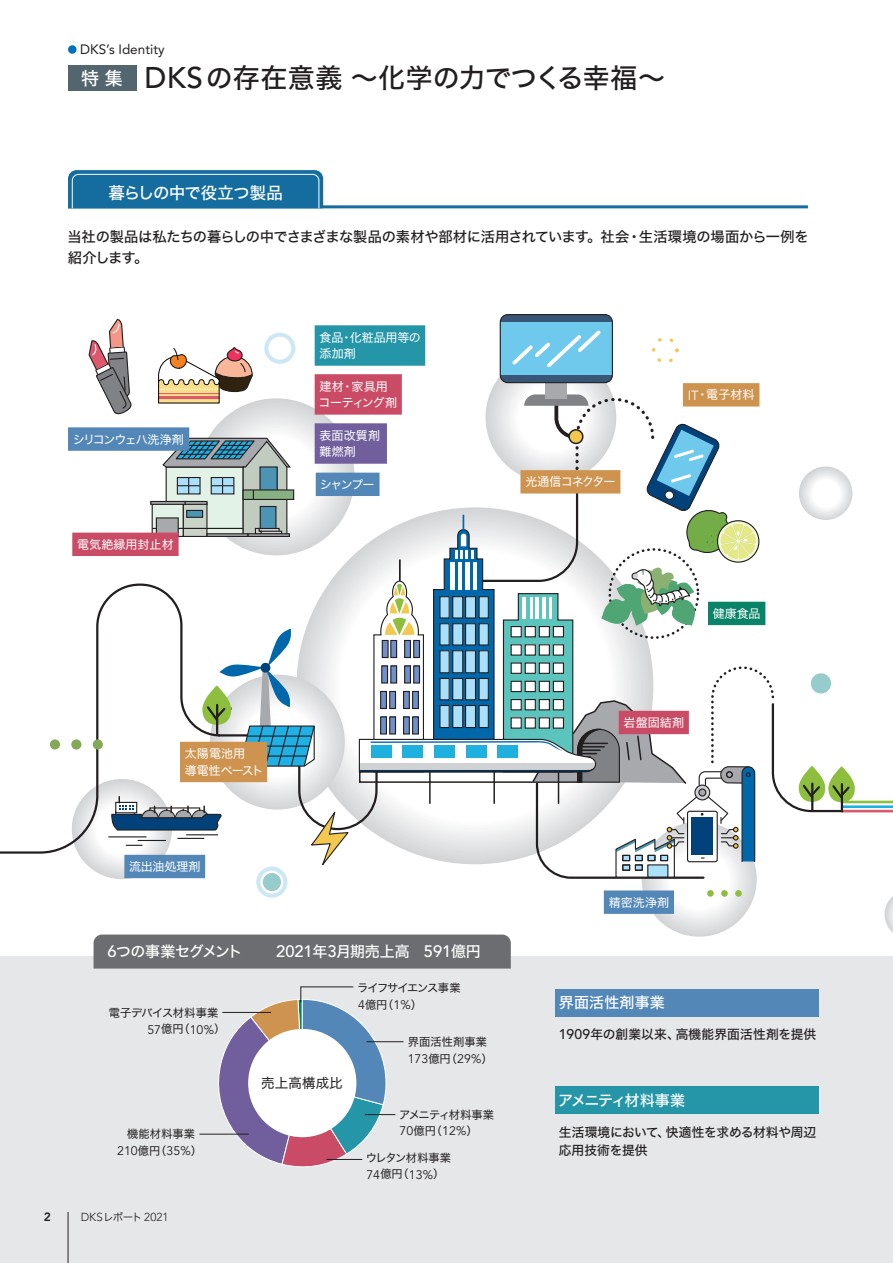
<style>
.page{position:relative;width:893px;height:1263px;background:#fff}
.page>*{position:absolute;margin:0;border:0;box-sizing:border-box;transform-origin:0 0}
.t1{font:27px "Hira Kaku Std N W5";letter-spacing:-.005em;color:#231f20}
.t2{font:16.5px "Hira Kaku Std N W5";letter-spacing:-.035em;color:#fff}
.t3{font:15px "Hira Kaku Std N W5";letter-spacing:-.015em;color:#fff}
.t4{font:15px "Hira Kaku Std N W5";letter-spacing:-.06em;color:#fff}
.t5{font:15px "Hira Kaku Std N W5";letter-spacing:-.095em;color:#fff}
.t6{font:15px "Hira Kaku Std N W5";letter-spacing:.01em;color:#fff}
.t7{font:14.25px/21px "Hira Kaku Std N W5";letter-spacing:-.02em;color:#231f20}
.t8{font:13.5px "Avenir";color:#231f20}
.t9{font:13.5px "Hira Kaku Std N W4";letter-spacing:.01em;color:#231f20}
.t10{font:12.75px/18px "Hira Kaku Std N W5";letter-spacing:-.02em;color:#231f20}
.t11{font:12.75px "Hira Kaku Std N W5";color:#231f20}
.t12{font:12.3px "Avenir";letter-spacing:.005em;color:#231f20}
.t13{font:12px/16.5px "Hira Kaku Std N W4";color:#fff}
.t14{font:12px/16.5px "Hira Kaku Std N W4";letter-spacing:-.03em;color:#fff}
.t15{font:12px "Hira Kaku Std N W4";letter-spacing:-.1em;color:#fff}
.t16{font:12px "Hira Kaku Std N W4";letter-spacing:-.085em;color:#fff}
.t17{font:800 12px "Avenir";color:#231f20}
.t18{font:300 11.55px "Avenir";letter-spacing:.01em;color:#231f20}
.t19{font:11.25px/16.5px "Hira Kaku Std N W4";letter-spacing:-.095em;color:#231f20}
.t20{font:11.25px "Hira Kaku Std N W4";color:#231f20}
.t21{font:11.25px "Hira Kaku Std N W4";letter-spacing:-.025em;color:#231f20}
.t22{font:11.25px "Hira Kaku Std N W4";letter-spacing:-.085em;color:#231f20}
.t23{font:11.25px "Hira Kaku Std N W4";letter-spacing:-.04em;color:#231f20}
.s1{font-size:18px;color:#fff}
.s2{font-family:"Avenir";font-weight:500;font-size:29.7px}
.s3{font-family:"Avenir";font-size:13.2px}
.s4{font-family:"Avenir";font-weight:500;font-size:16.5px}
.s5{font-family:"Hira Kaku Std N W4";font-size:11.25px}
.s6{font-family:"Hira Kaku Std N W3";font-weight:400;font-size:10.5px}
.s7{font-family:"Avenir";font-size:12.3px}
.s8{font-family:"Avenir";font-weight:500;font-size:14.1px}
</style>
<div class="page">
<div style="left:0;top:957px;width:893px;height:306px;background:#e6e7e9"></div>
<div style="left:94px;top:934px;width:417px;height:34px;background:#6c6d70"></div>
<svg style="left:642px;top:821px;width:115px;height:116px"></svg>
<svg style="left:885px;top:896px;width:8px;height:37px"></svg>
<svg style="left:0;top:739px;width:88px;height:116px"></svg>
<div style="left:71px;top:739px;width:10px;height:10px;background:#83a858;border-radius:50%"></div>
<div style="left:50px;top:739px;width:10px;height:10px;background:#83a858;border-radius:50%"></div>
<div style="left:256px;top:866px;width:31px;height:32px;border:4px solid #cde7f5;border-radius:50%"></div>
<div style="left:263px;top:873px;width:18px;height:18px;background:#96cccc;border-radius:50%"></div>
<div style="left:735px;top:890px;width:7px;height:7px;background:#8dbe3e;border-radius:50%"></div>
<div style="left:721px;top:890px;width:7px;height:7px;background:#8dbe3e;border-radius:50%"></div>
<div style="left:707px;top:890px;width:7px;height:7px;background:#8dbe3e;border-radius:50%"></div>
<svg style="left:88px;top:314px;width:805px;height:566px"></svg>
<hr style="left:68px;top:205px;width:740px;height:3px;background:#146d9e">
<div style="left:555px;top:989px;width:263px;height:27px;background:#5287b7"></div>
<div style="left:555px;top:1086px;width:263px;height:28px;background:#2496a8"></div>
<div style="left:605px;top:891px;width:68px;height:22px;background:#5287b7"></div>
<div style="left:604px;top:890px;width:70px;height:24px;border:2px solid #5287b7"></div>
<div style="left:69px;top:428px;width:119px;height:22px;background:#5287b7"></div>
<div style="left:68px;top:427px;width:121px;height:24px;border:2px solid #5287b7"></div>
<div style="left:316px;top:473px;width:63px;height:22px;background:#5287b7"></div>
<div style="left:316px;top:473px;width:64px;height:23px;border:2px solid #5287b7"></div>
<div style="left:125px;top:855px;width:79px;height:22px;background:#5287b7"></div>
<div style="left:124px;top:855px;width:81px;height:23px;border:2px solid #5287b7"></div>
<div style="left:315px;top:326px;width:109px;height:39px;background:#2496a8"></div>
<div style="left:315px;top:325px;width:110px;height:41px;border:2px solid #2496a8"></div>
<div style="left:73px;top:533px;width:105px;height:22px;background:#c94b65"></div>
<div style="left:72px;top:533px;width:107px;height:23px;border:2px solid #c94b65"></div>
<div style="left:315px;top:375px;width:86px;height:39px;background:#c94b65"></div>
<div style="left:315px;top:374px;width:87px;height:41px;border:2px solid #c94b65"></div>
<div style="left:619px;top:711px;width:69px;height:22px;background:#c94b65"></div>
<div style="left:619px;top:711px;width:70px;height:23px;border:2px solid #c94b65"></div>
<div style="left:315px;top:424px;width:71px;height:39px;background:#705f9c"></div>
<div style="left:315px;top:423px;width:72px;height:41px;border:2px solid #705f9c"></div>
<div style="left:521px;top:471px;width:99px;height:22px;background:#ce934f"></div>
<div style="left:520px;top:470px;width:100px;height:23px;border:2px solid #ce934f"></div>
<div style="left:181px;top:742px;width:85px;height:39px;background:#ce934f"></div>
<div style="left:180px;top:742px;width:87px;height:40px;border:2px solid #ce934f"></div>
<div style="left:684px;top:384px;width:75px;height:22px;background:#ce934f"></div>
<div style="left:683px;top:383px;width:76px;height:23px;border:2px solid #ce934f"></div>
<div style="left:709px;top:602px;width:56px;height:22px;background:#098469"></div>
<div style="left:708px;top:602px;width:57px;height:23px;border:2px solid #098469"></div>
<hr style="left:199px;top:1134px;width:50px;height:1px;background:#231f20">
<svg style="left:210px;top:986px;width:177px;height:181px"></svg>
<hr style="left:367px;top:1041px;width:37px;height:1px;background:#231f20">
<hr style="left:365px;top:1114px;width:30px;height:1px;background:#231f20">
<svg style="left:68px;top:170px;width:255px;height:39px;background:#1f73a2"></svg>
<div style="left:68px;top:45px;width:9px;height:9px;background:#0072bc;border-radius:50%"></div>
<hr style="left:68px;top:1212px;width:1px;height:51px;background:#231f20">
<div style="left:68px;top:65px;width:68px;height:26px;background:#53656e"></div>
<p class="t8" style="left:80px;top:42px;width:86px">DKS’s Identity</p>
<h1 class="t1" style="left:81px;top:57px;width:585px"><span class="s1">特集</span> <span class="s2">DKS</span>の存在意義～化学の力でつくる幸福～</h1>
<h2 class="t2" style="left:108px;top:180px;width:176px">暮らしの中で役立つ製品</h2>
<p class="t7" style="left:68px;top:226px;width:743px">当社の製品は私たちの暮らしの中でさまざまな製品の素材や部材に活用されています。社会・生活環境の場面から一例を紹介します。</p>
<p class="t15" style="left:73px;top:430px;width:113px">シリコンウェハ洗浄剤</p>
<p class="t13" style="left:77px;top:536px;width:98px">電気絶縁用封止材</p>
<p class="t13" style="left:320px;top:329px;width:103px">食品・化粧品用等の添加剤</p>
<p class="t14" style="left:319px;top:378px;width:80px">建材・家具用コーティング剤</p>
<p class="t13" style="left:319px;top:427px;width:62px">表面改質剤難燃剤</p>
<p class="t13" style="left:320px;top:476px;width:56px">シャンプー</p>
<p class="t16" style="left:525px;top:473px;width:92px">光通信コネクター</p>
<p class="t13" style="left:688px;top:387px;width:68px"><span class="s3">IT</span>・電子材料</p>
<p class="t13" style="left:713px;top:605px;width:49px">健康食品</p>
<p class="t13" style="left:185px;top:745px;width:80px">太陽電池用<br>導電性ペースト</p>
<p class="t13" style="left:129px;top:858px;width:73px">流出油処理剤</p>
<p class="t4" style="left:107px;top:940px;width:137px"><span class="s4">6</span>つの事業セグメント</p>
<p class="t21" style="left:109px;top:1004px;width:111px">電子デバイス材料事業</p>
<p class="t12" style="left:147px;top:1022px;width:80px">57<span class="s5">億円（</span>10%<span class="s5">）</span></p>
<p class="t20" style="left:127px;top:1125px;width:70px">機能材料事業</p>
<p class="t12" style="left:117px;top:1143px;width:87px">210<span class="s5">億円（</span>35%<span class="s5">）</span></p>
<p class="t17" style="left:44px;top:1210px;width:9px">2</p>
<p class="t18" style="left:81px;top:1210px;width:89px">DKS<span class="s6">レポート</span> 2021</p>
<p class="t3" style="left:276px;top:940px;width:206px"><span class="s4">2021</span>年<span class="s4">3</span>月期売上高　<span class="s4">591</span>億円</p>
<p class="t9" style="left:261px;top:1072px;width:83px">売上高構成比</p>
<p class="t19" style="left:357px;top:980px;width:105px">ライフサイエンス事業<br><span class="s7">4</span>億円（<span class="s7">1%</span>）</p>
<p class="t20" style="left:408px;top:1033px;width:81px">界面活性剤事業</p>
<p class="t12" style="left:408px;top:1051px;width:87px">173<span class="s5">億円（</span>29%<span class="s5">）</span></p>
<p class="t22" style="left:399px;top:1106px;width:97px">アメニティ材料事業</p>
<p class="t12" style="left:400px;top:1124px;width:80px">70<span class="s5">億円（</span>12%<span class="s5">）</span></p>
<p class="t23" style="left:366px;top:1149px;width:87px">ウレタン材料事業</p>
<p class="t12" style="left:366px;top:1167px;width:80px">74<span class="s5">億円（</span>13%<span class="s5">）</span></p>
<p class="t13" style="left:624px;top:714px;width:62px">岩盤固結剤</p>
<p class="t13" style="left:609px;top:894px;width:62px">精密洗浄剤</p>
<p class="t6" style="left:559px;top:991px;width:108px">界面活性剤事業</p>
<p class="t11" style="left:559px;top:1024px;width:259px"><span class="s8">1909</span>年の創業以来、高機能界面活性剤を提供</p>
<p class="t5" style="left:558px;top:1089px;width:129px">アメニティ材料事業</p>
<p class="t10" style="left:559px;top:1123px;width:259px">生活環境において、快適性を求める材料や周辺応用技術を提供</p>
</div>
